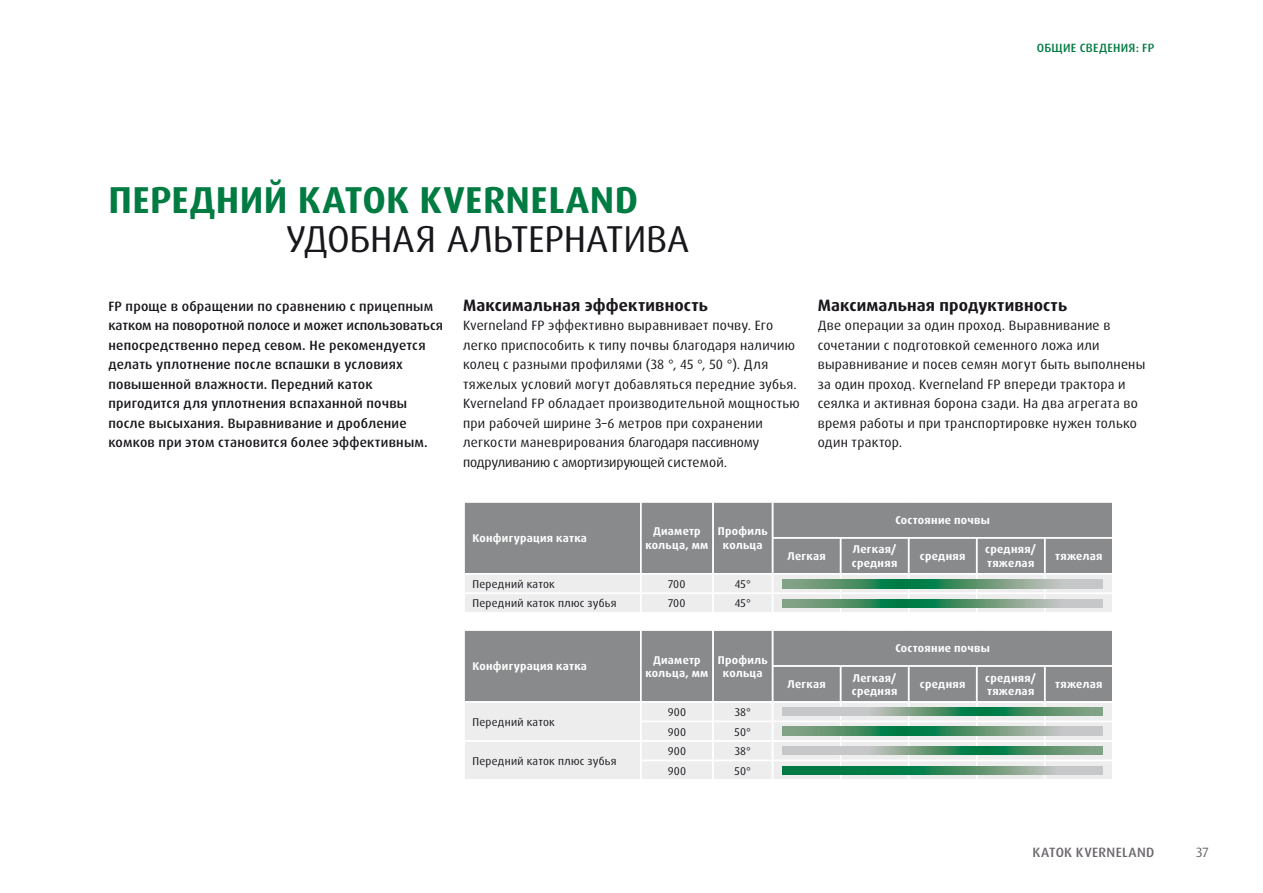
<style>
.page{position:relative;width:1263px;height:893px;background:#fff}
.page>*{position:absolute;margin:0;border:0;box-sizing:border-box;transform-origin:0 0}
.t1{font:700 37.5px "Dax Pro";letter-spacing:.01em;color:#007b42}
.t2{font:37.5px "Dax Pro";letter-spacing:-.01em;color:#1a171c}
.t3{font:700 16.5px "Dax Pro";letter-spacing:.01em;color:#1a171c}
.t4{font:13.5px/19.5px "Dax Pro";letter-spacing:.015em;color:#1a171c}
.t5{font:500 13.5px/19.5px "Dax Pro";letter-spacing:.015em;color:#1a171c}
.t6{font:500 13.5px "Dax Pro";letter-spacing:.03em;color:#6c686d}
.t7{font:13.5px "Dax Pro";color:#6c686d}
.t8{font:500 12px "Dax Pro";letter-spacing:.025em;color:#007b42}
.t9{font:700 11.25px/13.5px "Dax Pro";letter-spacing:.025em;color:#fff;text-align:center}
.t10{font:11.25px/19.5px "Dax Pro";letter-spacing:.02em;color:#1a171c}
</style>
<div class="page">
<div style="left:465px;top:503px;width:647px;height:70px;background:#888a8c"></div>
<div style="left:465px;top:631px;width:647px;height:70px;background:#888a8c"></div>
<div style="left:465px;top:703px;width:647px;height:76px;background:#ededee"></div>
<svg style="left:840px;top:703px;width:1px;height:76px"></svg>
<svg style="left:908px;top:703px;width:1px;height:76px"></svg>
<svg style="left:976px;top:703px;width:1px;height:76px"></svg>
<svg style="left:1044px;top:703px;width:1px;height:76px"></svg>
<svg style="left:783px;top:766px;width:319px;height:8px;background:#49946f"></svg>
<svg style="left:783px;top:727px;width:319px;height:8px;background:#649b7b"></svg>
<svg style="left:783px;top:707px;width:319px;height:9px;background:#73a287"></svg>
<svg style="left:783px;top:746px;width:319px;height:9px;background:#73a287"></svg>
<hr style="left:640px;top:503px;width:1px;height:35px;background:#fff">
<hr style="left:712px;top:503px;width:2px;height:35px;background:#fff">
<hr style="left:640px;top:538px;width:1px;height:35px;background:#fff">
<hr style="left:712px;top:538px;width:2px;height:35px;background:#fff">
<hr style="left:772px;top:503px;width:1px;height:34px;background:#fff">
<hr style="left:772px;top:537px;width:69px;height:2px;background:#fff">
<hr style="left:772px;top:539px;width:1px;height:34px;background:#fff">
<hr style="left:841px;top:537px;width:68px;height:2px;background:#fff">
<hr style="left:840px;top:539px;width:1px;height:34px;background:#fff">
<hr style="left:909px;top:537px;width:68px;height:2px;background:#fff">
<hr style="left:908px;top:539px;width:1px;height:34px;background:#fff">
<hr style="left:977px;top:537px;width:68px;height:2px;background:#fff">
<hr style="left:976px;top:539px;width:1px;height:34px;background:#fff">
<hr style="left:1045px;top:537px;width:68px;height:2px;background:#fff">
<hr style="left:1044px;top:539px;width:1px;height:34px;background:#fff">
<svg style="left:465px;top:575px;width:647px;height:37px;background:#cbd9d2"></svg>
<hr style="left:640px;top:631px;width:1px;height:35px;background:#fff">
<hr style="left:712px;top:631px;width:2px;height:35px;background:#fff">
<hr style="left:640px;top:666px;width:1px;height:35px;background:#fff">
<hr style="left:712px;top:666px;width:2px;height:35px;background:#fff">
<hr style="left:772px;top:631px;width:1px;height:34px;background:#fff">
<hr style="left:772px;top:665px;width:69px;height:2px;background:#fff">
<hr style="left:772px;top:667px;width:1px;height:34px;background:#fff">
<hr style="left:841px;top:665px;width:68px;height:2px;background:#fff">
<hr style="left:840px;top:667px;width:1px;height:34px;background:#fff">
<hr style="left:909px;top:665px;width:68px;height:2px;background:#fff">
<hr style="left:908px;top:667px;width:1px;height:34px;background:#fff">
<hr style="left:977px;top:665px;width:68px;height:2px;background:#fff">
<hr style="left:976px;top:667px;width:1px;height:34px;background:#fff">
<hr style="left:1045px;top:665px;width:68px;height:2px;background:#fff">
<hr style="left:1044px;top:667px;width:1px;height:34px;background:#fff">
<hr style="left:640px;top:721px;width:73px;height:1px;background:#fff">
<hr style="left:713px;top:721px;width:59px;height:1px;background:#fff">
<hr style="left:772px;top:721px;width:69px;height:1px;background:#fff">
<hr style="left:841px;top:721px;width:68px;height:1px;background:#fff">
<hr style="left:909px;top:721px;width:68px;height:1px;background:#fff">
<hr style="left:977px;top:721px;width:68px;height:1px;background:#fff">
<hr style="left:1045px;top:721px;width:68px;height:1px;background:#fff">
<hr style="left:463px;top:740px;width:178px;height:2px;background:#fff">
<hr style="left:641px;top:740px;width:72px;height:2px;background:#fff">
<hr style="left:713px;top:740px;width:59px;height:2px;background:#fff">
<hr style="left:772px;top:740px;width:69px;height:2px;background:#fff">
<hr style="left:841px;top:740px;width:68px;height:2px;background:#fff">
<hr style="left:909px;top:740px;width:68px;height:2px;background:#fff">
<hr style="left:977px;top:740px;width:68px;height:2px;background:#fff">
<hr style="left:1045px;top:740px;width:68px;height:2px;background:#fff">
<hr style="left:640px;top:760px;width:73px;height:1px;background:#fff">
<svg style="left:640px;top:703px;width:1px;height:76px"></svg>
<hr style="left:713px;top:760px;width:59px;height:1px;background:#fff">
<svg style="left:712px;top:703px;width:2px;height:76px"></svg>
<hr style="left:772px;top:760px;width:69px;height:1px;background:#fff">
<svg style="left:772px;top:703px;width:1px;height:76px"></svg>
<hr style="left:841px;top:760px;width:68px;height:1px;background:#fff">
<hr style="left:909px;top:760px;width:68px;height:1px;background:#fff">
<hr style="left:977px;top:760px;width:68px;height:1px;background:#fff">
<hr style="left:1045px;top:760px;width:68px;height:1px;background:#fff">
<p class="t8" style="left:1037px;top:40px;width:119px">ОБЩИЕ СВЕДЕНИЯ: FP</p>
<h1 class="t1" style="left:109px;top:176px;width:531px">ПЕРЕДНИЙ КАТОК KVERNELAND</h1>
<h1 class="t2" style="left:286px;top:215px;width:405px">УДОБНАЯ АЛЬТЕРНАТИВА</h1>
<p class="t5" style="left:108px;top:296px;width:336px">FP проще в обращении по сравнению с прицепным катком на поворотной полосе и может использоваться непосредственно перед севом. Не рекомендуется делать уплотнение после вспашки в условиях повышенной влажности. Передний каток пригодится для уплотнения вспаханной почвы после высыхания. Выравнивание и дробление комков при этом становится более эффективным.</p>
<p class="t3" style="left:463px;top:294px;width:246px">Максимальная эффективность</p>
<p class="t4" style="left:463px;top:316px;width:338px">Kverneland FP эффективно выравнивает почву. Его легко приспособить к типу почвы благодаря наличию колец с разными профилями (38 °, 45 °, 50 °). Для тяжелых условий могут добавляться передние зубья.<br>Kverneland FP обладает производительной мощностью при рабочей ширине 3–6 метров при сохранении легкости маневрирования благодаря пассивному подруливанию с амортизирующей системой.</p>
<p class="t3" style="left:818px;top:294px;width:251px">Максимальная продуктивность</p>
<p class="t4" style="left:818px;top:316px;width:329px">Две операции за один проход. Выравнивание в сочетании с подготовкой семенного ложа или выравнивание и посев семян могут быть выполнены за один проход. Kverneland FP впереди трактора и сеялка и активная борона сзади. На два агрегата во время работы и при транспортировке нужен только один трактор.</p>
<p class="t9" style="left:895px;top:514px;width:96px">Состояние почвы</p>
<p class="t9" style="left:472px;top:532px;width:116px">Конфигурация катка</p>
<p class="t9" style="left:645px;top:525px;width:64px">Диаметр кольца, мм</p>
<p class="t9" style="left:718px;top:525px;width:51px">Профиль кольца</p>
<p class="t10" style="left:472px;top:574px;width:146px">Передний каток<br>Передний каток плюс зубья</p>
<p class="t10" style="left:668px;top:574px;width:19px">700</p>
<p class="t10" style="left:735px;top:574px;width:18px">45°</p>
<p class="t10" style="left:668px;top:594px;width:19px">700</p>
<p class="t10" style="left:735px;top:594px;width:18px">45°</p>
<p class="t9" style="left:472px;top:660px;width:116px">Конфигурация катка</p>
<p class="t9" style="left:645px;top:653px;width:64px">Диаметр кольца, мм</p>
<p class="t9" style="left:718px;top:653px;width:51px">Профиль кольца</p>
<p class="t10" style="left:472px;top:712px;width:84px">Передний каток</p>
<p class="t10" style="left:472px;top:751px;width:146px">Передний каток плюс зубья</p>
<p class="t10" style="left:668px;top:702px;width:20px">900</p>
<p class="t10" style="left:735px;top:702px;width:18px">38°</p>
<p class="t10" style="left:668px;top:722px;width:20px">900</p>
<p class="t10" style="left:735px;top:722px;width:18px">50°</p>
<p class="t10" style="left:668px;top:741px;width:20px">900</p>
<p class="t10" style="left:735px;top:741px;width:18px">38°</p>
<p class="t10" style="left:668px;top:761px;width:20px">900</p>
<p class="t10" style="left:735px;top:761px;width:18px">50°</p>
<p class="t9" style="left:787px;top:550px;width:40px">Легкая</p>
<p class="t9" style="left:852px;top:543px;width:47px;text-align:left">Легкая/ средняя</p>
<p class="t9" style="left:920px;top:550px;width:47px">средняя</p>
<p class="t9" style="left:985px;top:543px;width:52px;text-align:left">средняя/ тяжелая</p>
<p class="t9" style="left:1055px;top:550px;width:49px">тяжелая</p>
<p class="t9" style="left:895px;top:642px;width:96px">Состояние почвы</p>
<p class="t9" style="left:787px;top:678px;width:40px">Легкая</p>
<p class="t9" style="left:852px;top:671px;width:47px;text-align:left">Легкая/ средняя</p>
<p class="t9" style="left:920px;top:678px;width:47px">средняя</p>
<p class="t9" style="left:985px;top:671px;width:52px;text-align:left">средняя/ тяжелая</p>
<p class="t9" style="left:1055px;top:678px;width:49px">тяжелая</p>
<p class="t6" style="left:1032px;top:843px;width:123px">КАТОК KVERNELAND</p>
<p class="t7" style="left:1196px;top:843px;width:14px">37</p>
</div>
